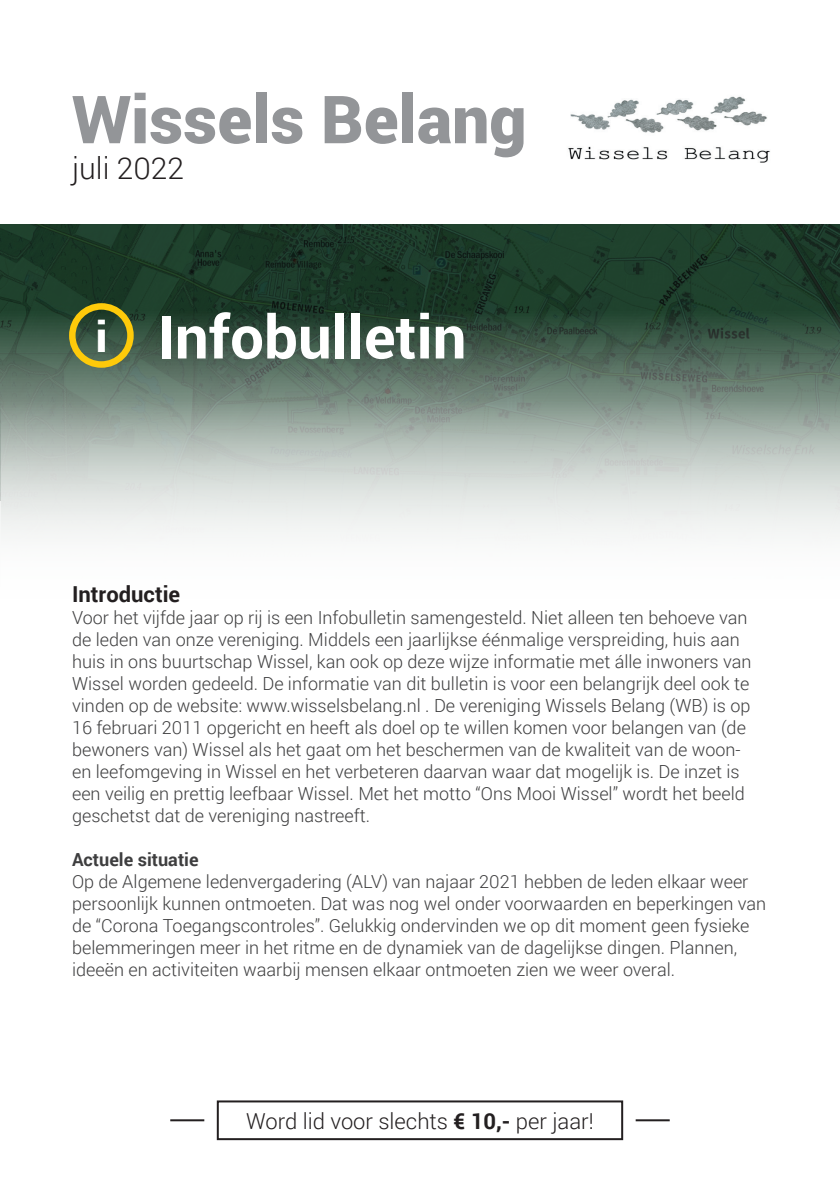
<style>
.page{position:relative;width:840px;height:1191px;background:#fff}
.page>*{position:absolute;margin:0;border:0;box-sizing:border-box;transform-origin:0 0}
.t1{font:900 66.4px "Roboto";color:#939598}
.t2{font:700 60px "Roboto";color:#fff}
.t3{font:300 30px "Roboto";color:#231f20}
.t4{font:300 22px "Roboto";color:#231f20}
.t5{font:700 22px "Roboto";color:#231f20}
.t6{font:300 18px/22px "Roboto";color:#3e3e3f}
.t7{font:700 18px "Roboto";color:#3e3e3f}
.s1{font-weight:900;font-size:42.2px}
.s2{font-weight:700}
</style>
<div class="page">
<img style="left:0;top:225px;width:839px;height:276px">
<svg style="left:1px;top:399px;width:838px;height:138px;background:#c5cdc8"></svg>
<img style="left:568px;top:96px;width:202px;height:67px">
<img style="left:0;top:501px;width:1px;height:23px">
<hr style="left:635px;top:1119px;width:34px;height:2px;background:#231f20">
<hr style="left:170px;top:1119px;width:34px;height:2px;background:#231f20">
<div style="left:217px;top:1100px;width:405px;height:40px;border:2px solid #231f20"></div>
<div style="left:69px;top:303px;width:65px;height:65px;border:6px solid #feca0a;border-radius:50%"></div>
<h1 class="t1" style="left:72px;top:73px;width:456px">Wissels Belang</h1>
<h3 class="t3" style="left:72px;top:148px;width:114px">juli 2022</h3>
<h2 class="t2" style="left:96px;top:295px;width:372px"><span class="s1">i</span> Infobulletin</h2>
<p class="t5" style="left:72px;top:578px;width:110px">Introductie</p>
<p class="t6" style="left:72px;top:605px;width:680px">Voor het vijfde jaar op rij is een Infobulletin samengesteld. Niet alleen ten behoeve van de leden van onze vereniging. Middels een jaarlijkse éénmalige verspreiding, huis aan huis in ons buurtschap Wissel, kan ook op deze wijze informatie met álle inwoners van Wissel worden gedeeld. De informatie van dit bulletin is voor een belangrijk deel ook te vinden op de website: www.wisselsbelang.nl . De vereniging Wissels Belang (WB) is op 16 februari 2011 opgericht en heeft als doel op te willen komen voor belangen van (de bewoners van) Wissel als het gaat om het beschermen van de kwaliteit van de woon&shy;en leefomgeving in Wissel en het verbeteren daarvan waar dat mogelijk is. De inzet is een veilig en prettig leefbaar Wissel. Met het motto “Ons Mooi Wissel” wordt het beeld geschetst dat de vereniging nastreeft.</p>
<p class="t7" style="left:72px;top:846px;width:128px">Actuele situatie</p>
<p class="t6" style="left:72px;top:869px;width:695px">Op de Algemene ledenvergadering (ALV) van najaar 2021 hebben de leden elkaar weer persoonlijk kunnen ontmoeten. Dat was nog wel onder voorwaarden en beperkingen van de “Corona Toegangscontroles”. Gelukkig ondervinden we op dit moment geen fysieke belemmeringen meer in het ritme en de dynamiek van de dagelijkse dingen. Plannen, ideeën en activiteiten waarbij mensen elkaar ontmoeten zien we weer overal.</p>
<p class="t4" style="left:246px;top:1106px;width:349px">Word lid voor slechts <span class="s2">€ 10,-</span> per jaar!</p>
</div>
